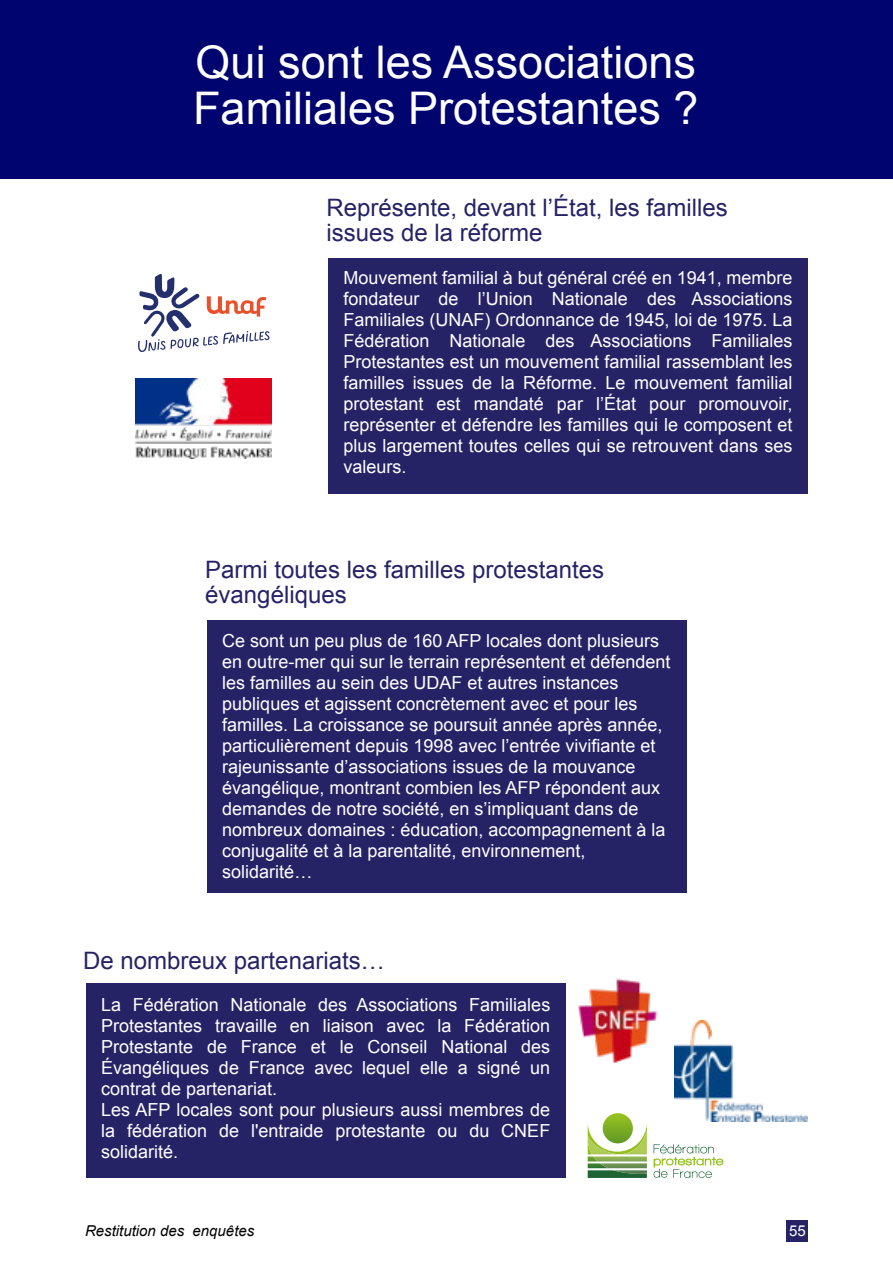
<style>
.page{position:relative;width:893px;height:1263px;background:#fff}
.page>*{position:absolute;margin:0;border:0;box-sizing:border-box;transform-origin:0 0}
.t1{font:45px/46.5px "Arial";color:#fff}
.t2{font:24px/24.8px "Arial";color:#252366}
.t3{font:18px/21px "Arial";color:#fff}
.t4{font:italic 15px "Arial";color:#000}
.t5{font:15px "Arial";color:#fff}
</style>
<div class="page">
<div style="left:328px;top:258px;width:480px;height:236px;background:#252366"></div>
<svg style="left:138px;top:274px;width:131px;height:78px"></svg>
<img style="left:136px;top:378px;width:135px;height:80px">
<div style="left:207px;top:620px;width:480px;height:272px;background:#252366"></div>
<div style="left:86px;top:984px;width:480px;height:194px;background:#252366"></div>
<img style="left:528px;top:978px;width:147px;height:89px">
<svg style="left:654px;top:1144px;width:69px;height:34px"></svg>
<svg style="left:603px;top:1113px;width:30px;height:30px"></svg>
<svg style="left:588px;top:1122px;width:59px;height:56px"></svg>
<div style="left:0;top:0;width:893px;height:178px;background:#00046f"></div>
<div style="left:787px;top:1220px;width:21px;height:21px;background:#252366"></div>
<img style="left:675px;top:1020px;width:133px;height:101px">
<h1 class="t1" style="left:193px;top:43px;width:507px">Qui sont les Associations<br>Familiales Protestantes ?</h1>
<h2 class="t2" style="left:326px;top:198px;width:403px">Représente, devant l’État, les familles issues de la réforme</h2>
<p class="t3" style="left:343px;top:268px;width:451px;text-align:justify">Mouvement familial à but général créé en 1941, membre fondateur de l’Union Nationale des Associations Familiales (UNAF) Ordonnance de 1945, loi de 1975. La Fédération Nationale des Associations Familiales Protestantes est un mouvement familial rassemblant les familles issues de la Réforme. Le mouvement familial protestant est mandaté par l’État pour promouvoir, représenter et défendre les familles qui le composent et plus largement toutes celles qui se retrouvent dans ses valeurs.</p>
<h2 class="t2" style="left:205px;top:559px;width:400px">Parmi toutes les familles protestantes évangéliques</h2>
<p class="t3" style="left:222px;top:632px;width:450px">Ce sont un peu plus de 160 AFP locales dont plusieurs en outre-mer qui sur le terrain représentent et défendent les familles au sein des UDAF et autres instances publiques et agissent concrètement avec et pour les familles. La croissance se poursuit année après année, particulièrement depuis 1998 avec l’entrée vivifiante et rajeunissante d’associations issues de la mouvance évangélique, montrant combien les AFP répondent aux demandes de notre société, en s’impliquant dans de nombreux domaines : éducation, accompagnement à la conjugalité et à la parentalité, environnement, solidarité…</p>
<h2 class="t2" style="left:83px;top:950px;width:303px">De nombreux partenariats…</h2>
<p class="t3" style="left:101px;top:996px;width:451px">La Fédération Nationale des Associations Familiales Protestantes travaille en liaison avec la Fédération Protestante de France et le Conseil National des Évangéliques de France avec lequel elle a signé un contrat de partenariat.<br>Les AFP locales sont pour plusieurs aussi membres de la fédération de l'entraide protestante ou du CNEF solidarité.</p>
<p class="t4" style="left:85px;top:1225px;width:171px">Restitution des enquêtes</p>
<p class="t5" style="left:789px;top:1225px;width:18px">55</p>
</div>
